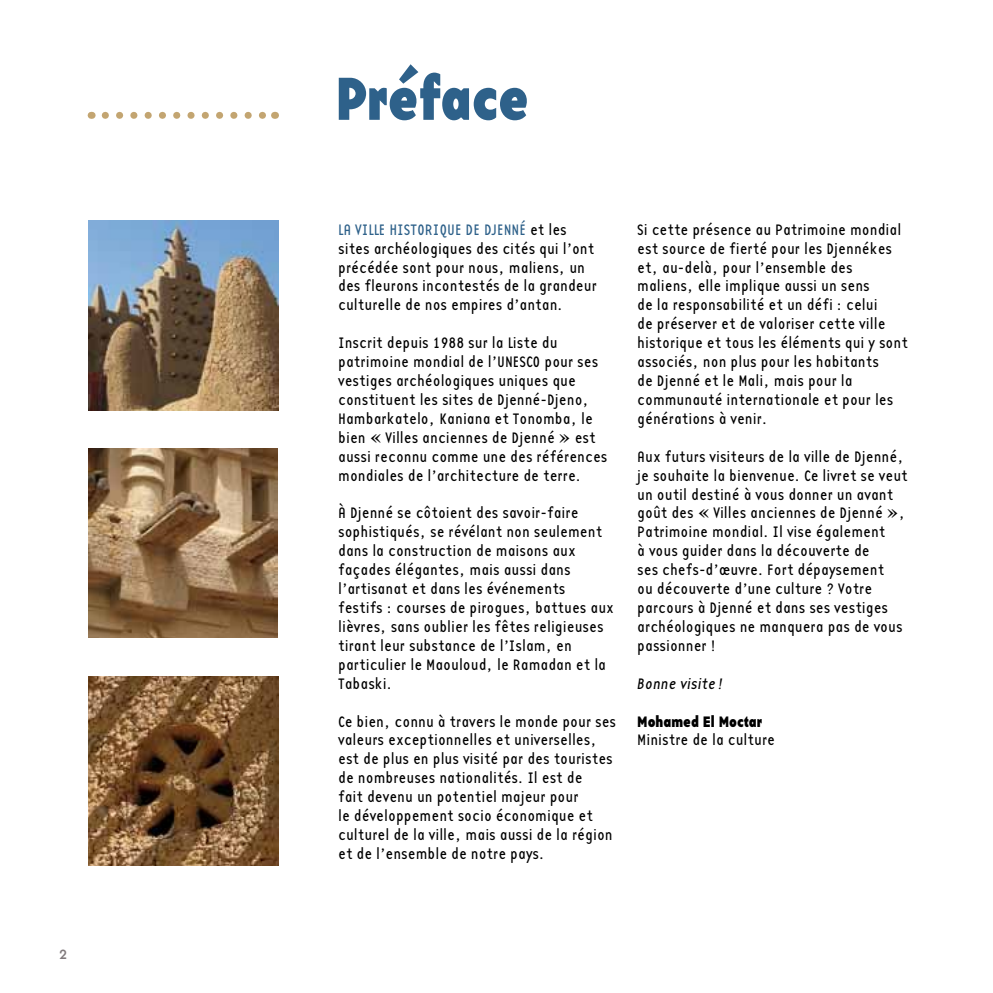
<style>
.page{position:relative;width:993px;height:993px;background:#fff}
.page>*{position:absolute;margin:0;border:0;box-sizing:border-box;transform-origin:0 0}
.t1{font:63px "Base Twelve Sans B";color:#2e618a}
.t2{font:15.75px/18.9px "Base Twelve Sans";color:#000}
.t3{font:15.75px "Base Twelve Sans B";color:#000}
.t4{font:15.75px "Base Twelve Sans I";color:#000}
.t5{font:14px "Base Nine";color:#817a7c}
.s1{color:#2e618a}
</style>
<div class="page">
<img style="left:89px;top:676px;width:189px;height:189px">
<img style="left:89px;top:448px;width:189px;height:189px">
<img style="left:89px;top:221px;width:189px;height:189px">
<svg style="left:105px;top:112px;width:161px;height:7px"></svg>
<p class="t5" style="left:58px;top:944px;width:11px">2</p>
<h1 class="t1" style="left:335px;top:54px;width:196px">Préface</h1>
<p class="t2" style="left:338px;top:219px;width:260px"><span class="s1">La ville historique de Djenné</span> et les sites archéologiques des cités qui l’ont précédée sont pour nous, maliens, un des fleurons incontestés de la grandeur culturelle de nos empires d’antan.</p>
<p class="t2" style="left:338px;top:333px;width:221px">I nscrit depuis 1988 sur la Liste du patrimoine mondial de l’UNES</p>
<p class="t2" style="left:338px;top:352px;width:271px;text-indent:188px">CO pour ses vestiges archéologiques uniques que constituent les sites de Djenné-Djeno, Hambarkatelo, Kaniana et Tonomba, le bien « Villes anciennes de Djenné » est aussi reconnu comme une des références mondiales de l’architecture de terre.</p>
<p class="t2" style="left:338px;top:503px;width:277px">À Djenné se côtoient des savoir-faire sophistiqués, se révélant non seulement dans la construction de maisons aux façades élégantes, mais aussi dans l’artisanat et dans les événements festifs : courses de pirogues, battues aux lièvres, sans oublier les fêtes religieuses tirant leur substance de l’Islam, en particulier le Maouloud, le Ramadan et la Tabaski.</p>
<p class="t2" style="left:338px;top:711px;width:279px">Ce bien, connu à travers le monde pour ses valeurs exceptionnelles et universelles, est de plus en plus visité par des touristes de nombreuses nationalités. Il est de<br>fait devenu un potentiel majeur pour<br>le développement socio économique et culturel de la ville, mais aussi de la région et de l’ensemble de notre pays.</p>
<p class="t2" style="left:637px;top:219px;width:272px">Si cette présence au Patrimoine mondial est source de fierté pour les Djennékes et, au-delà, pour l’ensemble des maliens, elle implique aussi un sens<br>de la responsabilité et un défi : celui<br>de préserver et de valoriser cette ville historique et tous les éléments qui y sont associés, non plus pour les habitants<br>de Djenné et le Mali, mais pour la communauté internationale et pour les générations à venir.</p>
<p class="t2" style="left:637px;top:446px;width:272px">Aux futurs visiteurs de la ville de Djenné, je souhaite la bienvenue. Ce livret se veut un outil destiné à vous donner un avant goût des « Villes anciennes de Djenné », Patrimoine mondial. Il vise également<br>à vous guider dans la découverte de<br>ses chefs-d’œuvre. Fort dépaysement<br>ou découverte d’une culture ? Votre parcours à Djenné et dans ses vestiges archéologiques ne manquera pas de vous passionner !</p>
<p class="t4" style="left:637px;top:673px;width:87px">Bonne visite!</p>
<p class="t3" style="left:637px;top:710px;width:126px">Mohamed El Moctar</p>
<p class="t2" style="left:637px;top:730px;width:139px">Ministre de la culture</p>
</div>
